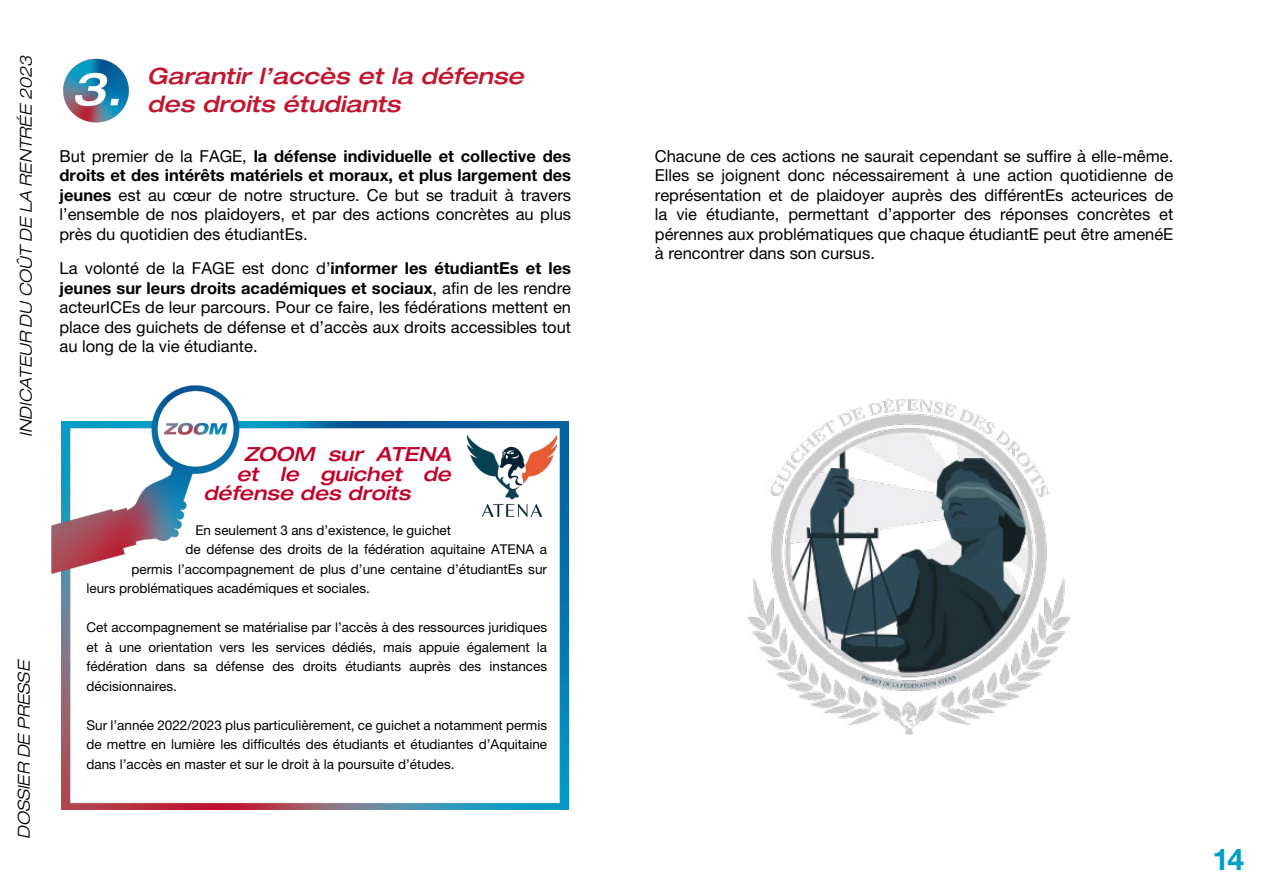
<style>
.page{position:relative;width:1263px;height:893px;background:#fff}
.page>*{position:absolute;margin:0;border:0;box-sizing:border-box;transform-origin:0 0}
.t1{font:700 30px "Helvetica Neue LT Pro";color:#009ec5}
.t2{font:italic 500 expanded 22.5px/28.5px "Helvetica Neue LT Pro";color:#c2162e}
.Texte{font:italic 500 expanded 19.5px "Helvetica Neue LT Pro";color:#c1002b}
.Texte-2{font:16.5px/19.5px "Helvetica Neue LT Pro";color:#000;text-align:justify}
.t3{font:italic 300 expanded 16.5px "Helvetica Neue LT Pro";color:#000}
.Texte-3{font:13.5px/19.5px "Helvetica Neue LT Pro";color:#000;text-align:justify}
.s1{font-weight:700}
</style>
<div class="page">
<img style="left:62px;top:422px;width:507px;height:387px">
<img style="left:63px;top:58px;width:66px;height:65px">
<img style="left:51px;top:385px;width:192px;height:193px">
<img style="left:467px;top:435px;width:90px;height:81px">
<img style="left:747px;top:398px;width:323px;height:337px">
<p class="t3" style="left:16px;top:437px;width:383px;rotate:-90deg">INDICATEUR DU COÛT DE LA RENTRÉE 2023</p>
<p class="t3" style="left:14px;top:839px;width:181px;rotate:-90deg">DOSSIER DE PRESSE</p>
<p class="t2" style="left:147px;top:62px;width:378px">Garantir l’accès et la défense des droits étudiants</p>
<p class="Texte-2" style="left:60px;top:146px;width:513px">But premier de la FAGE, <span class="s1">la défense individuelle et collective des droits et des intérêts matériels et moraux, et plus largement des jeunes</span> est au cœur de notre structure. Ce but se traduit à travers l’ensemble de nos plaidoyers, et par des actions concrètes au plus près du quotidien des étudiantEs.</p>
<p class="Texte-2" style="left:60px;top:258px;width:513px">La volonté de la FAGE est donc d’<span class="s1">informer les étudiantEs et les jeunes sur leurs droits académiques et sociaux</span>, afin de les rendre acteurICEs de leur parcours. Pour ce faire, les fédérations mettent en place des guichets de défense et d’accès aux droits accessibles tout au long de la vie étudiante.</p>
<p class="Texte" style="left:244px;top:442px;width:209px">ZOOM sur ATENA</p>
<p class="Texte" style="left:237px;top:462px;width:216px">et le guichet de</p>
<p class="Texte" style="left:204px;top:481px;width:208px">défense des droits</p>
<p class="Texte-3" style="left:195px;top:520px;width:257px">En seulement 3 ans d’existence, le guichet</p>
<p class="Texte-3" style="left:186px;top:539px;width:363px">de défense des droits de la fédération aquitaine ATENA a</p>
<p class="Texte-3" style="left:132px;top:559px;width:417px">permis l’accompagnement de plus d’une centaine d’étudiantEs sur</p>
<p class="Texte-3" style="left:87px;top:578px;width:285px">leurs problématiques académiques et sociales.</p>
<p class="Texte-3" style="left:87px;top:617px;width:462px">Cet accompagnement se matérialise par l’accès à des ressources juridiques et à une orientation vers les services dédiés, mais appuie également la fédération dans sa défense des droits étudiants auprès des instances décisionnaires.</p>
<p class="Texte-3" style="left:87px;top:715px;width:462px">Sur l’année 2022/2023 plus particulièrement, ce guichet a notamment permis de mettre en lumière les difficultés des étudiants et étudiantes d’Aquitaine dans l’accès en master et sur le droit à la poursuite d’études.</p>
<p class="Texte-2" style="left:655px;top:146px;width:520px">Chacune de ces actions ne saurait cependant se suffire à elle-même.<br>Elles se joignent donc nécessairement à une action quotidienne de représentation et de plaidoyer auprès des différentEs acteurices de la vie étudiante, permettant d’apporter des réponses concrètes et pérennes aux problématiques que chaque étudiantE peut être amenéE à rencontrer dans son cursus.</p>
<h1 class="t1" style="left:1212px;top:840px;width:33px">14</h1>
</div>
